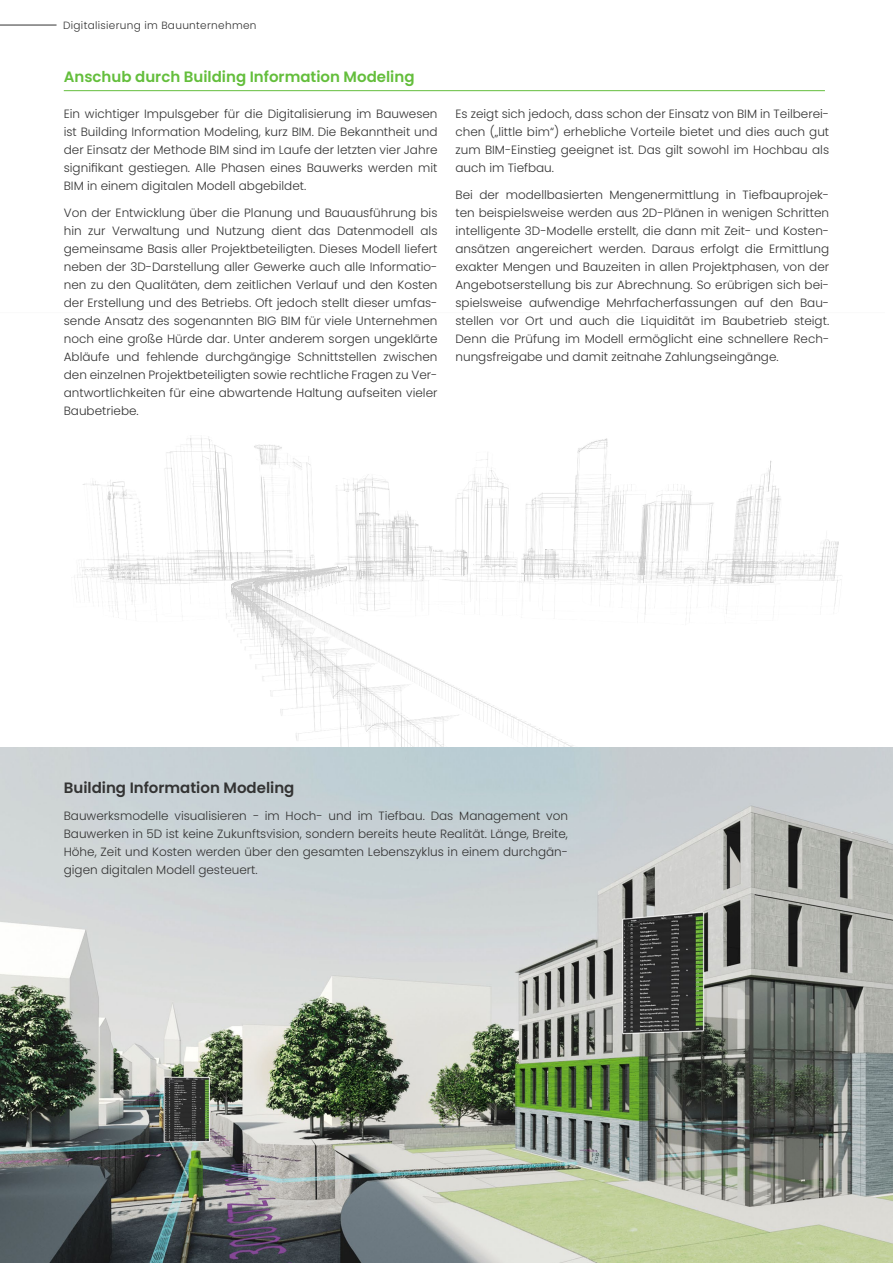
<style>
.page{position:relative;width:893px;height:1263px;background:#fff}
.page>*{position:absolute;margin:0;border:0;box-sizing:border-box;transform-origin:0 0}
.t1{font:600 15px "Poppins";color:#64be3c}
.t2{font:600 15px "Poppins";color:#333}
.t3{font:300 12px/18px "Poppins";color:#333;text-align:justify}
.t4{font:300 10.5px "Poppins";letter-spacing:.03em;color:#333}
</style>
<div class="page">
<img style="left:0;top:436px;width:884px;height:312px">
<hr style="left:0;top:25px;width:57px;height:1px;background:#333">
<hr style="left:64px;top:90px;width:761px;height:1px;background:#64be3c">
<img style="left:0;top:748px;width:893px;height:515px">
<p class="t4" style="left:63px;top:19px;width:195px">Digitalisierung im Bauunternehmen</p>
<p class="t1" style="left:64px;top:68px;width:352px">Anschub durch Building Information Modeling</p>
<p class="t3" style="left:64px;top:105px;width:375px">Ein wichtiger Impulsgeber für die Digitalisierung im Bauwesen ist Building Information Modeling, kurz BIM. Die Bekanntheit und der Einsatz der Methode BIM sind im Laufe der letzten vier Jahre signifikant gestiegen. Alle Phasen eines Bauwerks werden mit BIM in einem digitalen Modell abgebildet.</p>
<p class="t3" style="left:64px;top:204px;width:375px">Von der Entwicklung über die Planung und Bauausführung bis hin zur Verwaltung und Nutzung dient das Datenmodell als gemeinsame Basis aller Projektbeteiligten. Dieses Modell liefert neben der 3D-Darstellung aller Gewerke auch alle Informatio&shy;nen zu den Qualitäten, dem zeitlichen Verlauf und den Kosten der Erstellung und des Betriebs. Oft jedoch stellt dieser umfas&shy;sende Ansatz des sogenannten BIG BIM für viele Unternehmen noch eine große Hürde dar. Unter anderem sorgen ungeklärte Abläufe und fehlende durchgängige Schnittstellen zwischen den einzelnen Projektbeteiligten sowie rechtliche Fragen zu Ver&shy;antwortlichkeiten für eine abwartende Haltung aufseiten vieler Baubetriebe.</p>
<p class="t3" style="left:455px;top:105px;width:375px">Es zeigt sich jedoch, dass schon der Einsatz von BIM in Teilberei&shy;chen („little bim“) erhebliche Vorteile bietet und dies auch gut zum BIM-Einstieg geeignet ist. Das gilt sowohl im Hochbau als auch im Tiefbau.</p>
<p class="t3" style="left:455px;top:186px;width:375px">Bei der modellbasierten Mengenermittlung in Tiefbauprojek&shy;ten beispielsweise werden aus 2D-Plänen in wenigen Schritten intelligente 3D-Modelle erstellt, die dann mit Zeit- und Kosten&shy;ansätzen angereichert werden. Daraus erfolgt die Ermittlung exakter Mengen und Bauzeiten in allen Projektphasen, von der Angebotserstellung bis zur Abrechnung. So erübrigen sich bei&shy;spielsweise aufwendige Mehrfacherfassungen auf den Bau&shy;stellen vor Ort und auch die Liquidität im Baubetrieb steigt.<br>Denn die Prüfung im Modell ermöglicht eine schnellere Rech&shy;nungsfreigabe und damit zeitnahe Zahlungseingänge.</p>
<p class="t2" style="left:64px;top:779px;width:232px">Building Information Modeling</p>
<p class="t3" style="left:64px;top:807px;width:506px">Bauwerksmodelle visualisieren − im Hoch- und im Tiefbau. Das Management von Bauwerken in 5D ist keine Zukunftsvision, sondern bereits heute Realität. Länge, Breite, Höhe, Zeit und Kosten werden über den gesamten Lebenszyklus in einem durchgän&shy;gigen digitalen Modell gesteuert.</p>
</div>
